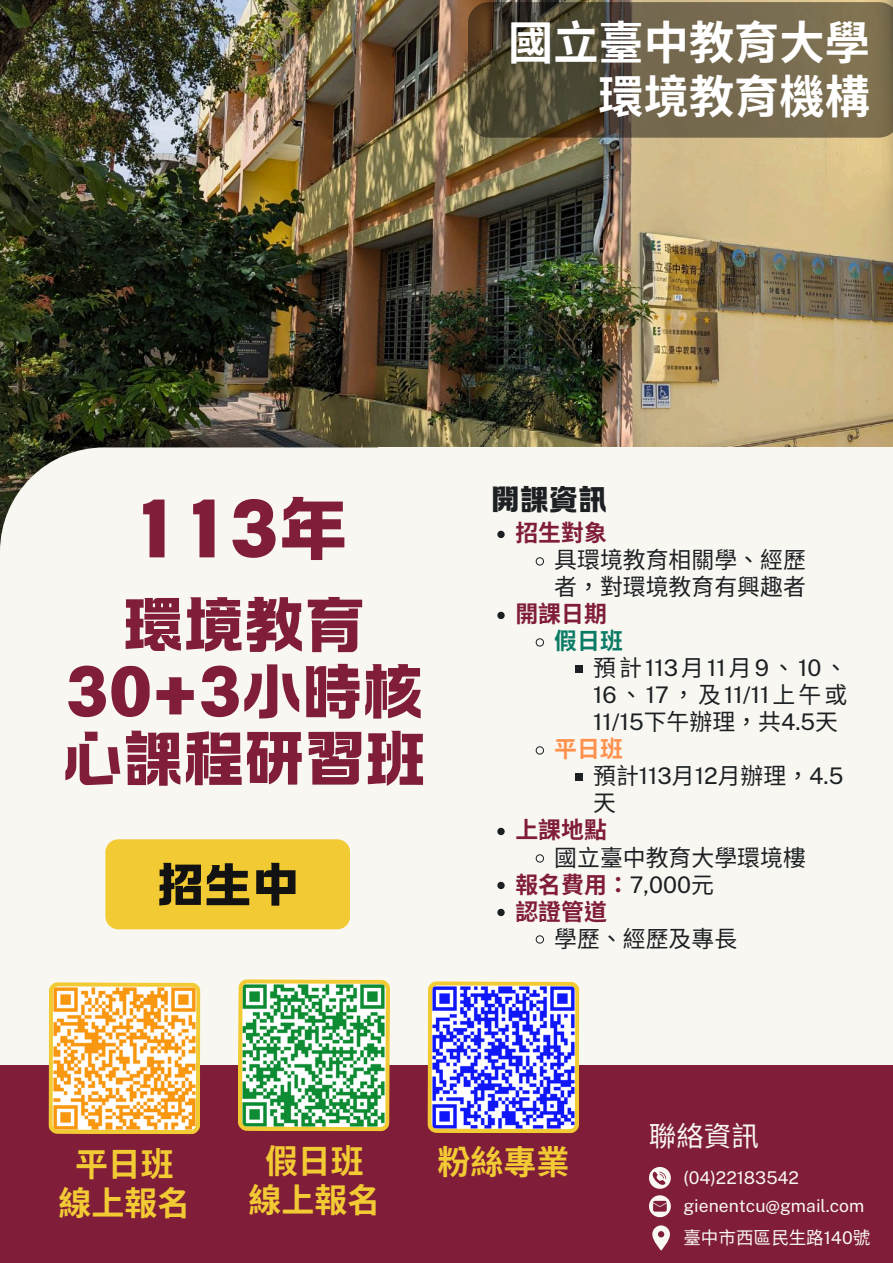
<style>
.page{position:relative;width:893px;height:1263px;background:#f9f7f1}
.page>*{position:absolute;margin:0;border:0;box-sizing:border-box;transform-origin:0 0}
.t1{font:76.88px "Canva Title Bole HK";color:#801d38}
.t2{font:67.28px/66.9px "Canva Title Bole HK";color:#801d38;text-align:center}
.t3{font:52.8px "Canva Title Bole HK";color:#121212}
.t4{font:700 45.22px/54px "Noto Sans CJ Ksc";color:#fff;text-align:right}
.t5{font:700 32.92px/39.4px "Noto Sans CJ Ksc";color:#f2ca34;text-align:center}
.t6{font:32.4px "Canva Title Bole HK";color:#1c2023}
.t7{font:27.53px "Noto Sans CJ Ksc";color:#f9f7f1}
.t8{font:22.88px/27px "Noto Sans CJ Ksc";color:#1c2023}
.t9{font:22.88px/27px "Public Sans";color:#1c2023}
.t10{font:700 22.88px "Noto Sans CJ Ksc";color:#801d38}
.t11{font:700 22.88px "Noto Sans CJ Ksc";color:#0b7b65}
.t12{font:700 22.88px "Noto Sans CJ Ksc";color:#ff914d}
.t13{font:17.55px "Public Sans";color:#f9f7f1}
.t14{font:17.55px "Noto Sans CJ Ksc";color:#f9f7f1}
.s1{font-family:"Noto Sans CJ Ksc"}
.s2{font-family:"Public Sans"}
.s3{font-family:"Public Sans";font-weight:400;color:#1c2023}
.s4{font-weight:400;color:#1c2023}
</style>
<div class="page">
<img style="left:0;top:0;width:893px;height:447px">
<svg style="left:0;top:447px;width:378px;height:102px"></svg>
<div style="left:0;top:1065px;width:893px;height:198px;background:#801d38"></div>
<div style="left:105px;top:839px;width:245px;height:90px;background:#f2ca34"></div>
<svg style="left:468px;top:2px;width:425px;height:136px;background:#685d44"></svg>
<svg style="left:649px;top:1167px;width:22px;height:22px"></svg>
<svg style="left:652px;top:1225px;width:18px;height:25px"></svg>
<svg style="left:649px;top:1195px;width:22px;height:22px"></svg>
<svg style="left:48px;top:982px;width:152px;height:152px"></svg>
<svg style="left:238px;top:979px;width:152px;height:152px"></svg>
<svg style="left:427px;top:981px;width:152px;height:152px"></svg>
<svg style="left:497px;top:531px;width:8px;height:7px"></svg>
<svg style="left:535px;top:557px;width:9px;height:9px"></svg>
<svg style="left:497px;top:612px;width:8px;height:7px"></svg>
<svg style="left:535px;top:638px;width:9px;height:9px"></svg>
<div style="left:575px;top:666px;width:7px;height:7px;background:#1c2023"></div>
<svg style="left:535px;top:746px;width:9px;height:9px"></svg>
<div style="left:575px;top:774px;width:7px;height:7px;background:#1c2023"></div>
<svg style="left:497px;top:828px;width:8px;height:7px"></svg>
<svg style="left:535px;top:854px;width:9px;height:9px"></svg>
<svg style="left:497px;top:882px;width:8px;height:7px"></svg>
<svg style="left:497px;top:909px;width:8px;height:7px"></svg>
<svg style="left:535px;top:935px;width:9px;height:9px"></svg>
<p class="t4" style="left:508px;top:13px;width:363px">國立臺中教育大學環境教育機構</p>
<h5 class="t1" style="left:129px;top:490px;width:221px">113年</h5>
<p class="t2" style="left:62px;top:591px;width:365px">環境教育<br>30+3小時核心課程研習班</p>
<h4 class="t3" style="left:156px;top:858px;width:144px">招生中</h4>
<h6 class="t6" style="left:490px;top:483px;width:118px">開課資訊</h6>
<p class="t10" style="left:515px;top:515px;width:91px">招生對象</p>
<p class="t8" style="left:554px;top:545px;width:253px">具環境教育相關學、 經歷者， 對環境教育有興趣者</p>
<p class="t10" style="left:515px;top:596px;width:93px">開課日期</p>
<p class="t11" style="left:554px;top:623px;width:69px">假日班</p>
<p class="t9" style="left:593px;top:655px;width:256px"><span class="s1">預計</span>113<span class="s1">月</span> 11<span class="s1">月</span> 9<span class="s1">、</span> 10<span class="s1">、<br></span>16<span class="s1">、</span> 17<span class="s1">， 及</span>11/11<span class="s1">上午或<br></span>11/15<span class="s1">下午辦理， 共</span>4.5<span class="s1">天</span></p>
<p class="t12" style="left:554px;top:731px;width:69px">平日班</p>
<h3 class="t8" style="left:593px;top:761px;width:252px">預計<span class="s2">113</span>月 <span class="s2">12</span>月辦理， <span class="s2">4.5</span>天</h3>
<p class="t10" style="left:515px;top:812px;width:93px">上課地點</p>
<p class="t8" style="left:554px;top:842px;width:251px">國立臺中教育大學環境樓</p>
<p class="t10" style="left:515px;top:866px;width:200px">報名費用： <span class="s3">7,000</span><span class="s4">元</span></p>
<h6 class="t10" style="left:515px;top:893px;width:92px">認證管道</h6>
<h6 class="t8" style="left:554px;top:923px;width:182px">學歷、 經歷及專長</h6>
<p class="t5" style="left:59px;top:1142px;width:128px">平日班線上報名</p>
<p class="t5" style="left:265px;top:1139px;width:98px">假日班</p>
<p class="t5" style="left:437px;top:1140px;width:130px">粉絲專業</p>
<p class="t5" style="left:248px;top:1179px;width:128px">線上報名</p>
<h1 class="t7" style="left:649px;top:1113px;width:112px">聯絡資訊</h1>
<h2 class="t13" style="left:683px;top:1167px;width:117px">(04)22183542</h2>
<h5 class="t13" style="left:683px;top:1195px;width:182px">gienentcu@gmail.com</h5>
<p class="t14" style="left:683px;top:1224px;width:187px">臺中市西區民生路<span class="s2">140</span>號</p>
</div>
